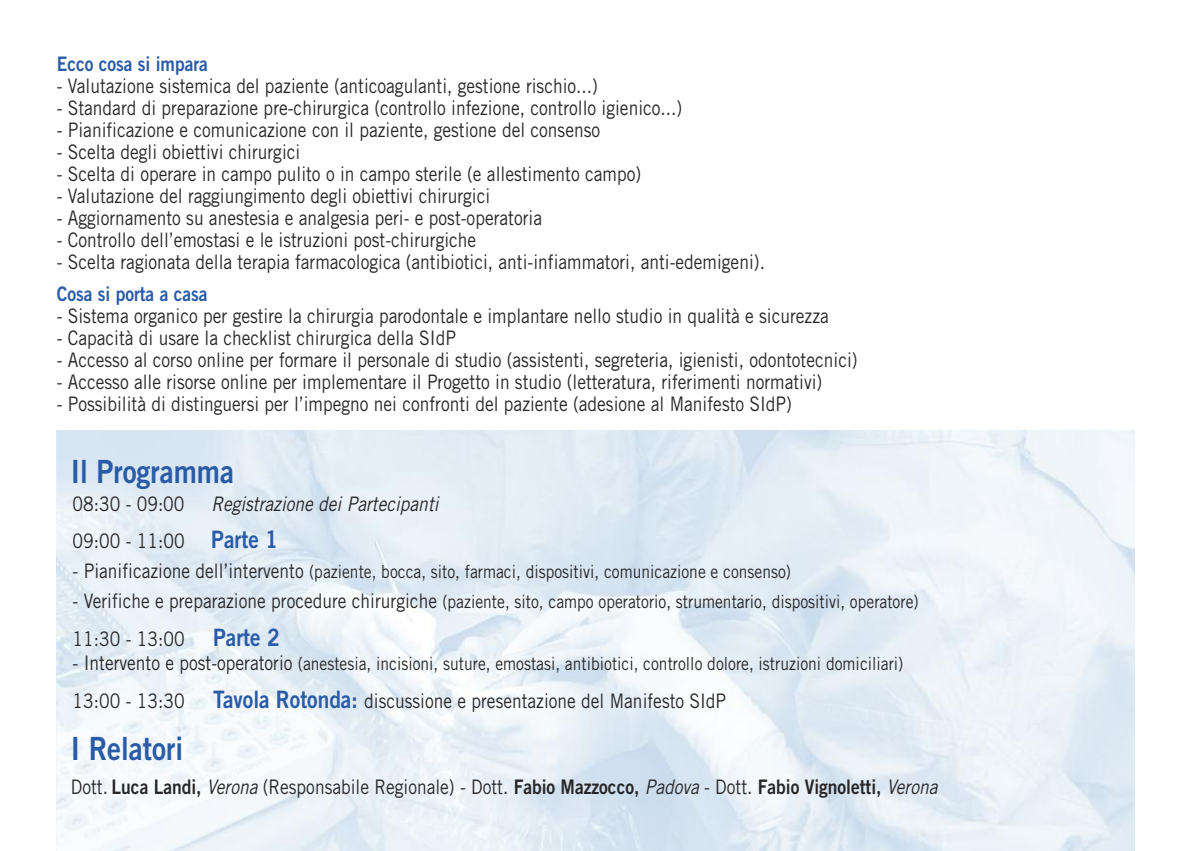
<style>
.page{position:relative;width:1191px;height:851px;background:#fff}
.page>*{position:absolute;margin:0;border:0;box-sizing:border-box;transform-origin:0 0}
.t1{font:32px "Trade Gothic LT Std Bd 2";color:#295ba7;scale:.87 1}
.t2{font:20px "Trade Gothic LT Std";color:#272627;scale:.87 1}
.t3{font:italic 20px/36px "Trade Gothic LT Std";color:#272627;scale:.87 1}
.t4{font:20px "Trade Gothic LT Std Bd 2";color:#295ba7;scale:.87 1}
.t5{font:20px "Trade Gothic";color:#272627;scale:.87 1}
.t6{font:18px "Trade Gothic LT Std";color:#272627;scale:.87 1}
.s1{font-style:normal}
.s2{font-family:"Trade Gothic LT Std Bd 2";font-style:normal;font-size:24px;color:#295ba7}
.s3{font-size:20px}
.s4{font-family:"Trade Gothic LT Std Bd 2";font-size:24px;color:#295ba7}
.s5{font-family:"Trade Gothic LT Std Bd 2"}
.s6{font-style:italic}
</style>
<div class="page">
<p class="t4" style="left:57px;top:57px;width:175px">Ecco cosa si impara</p>
<p class="t2" style="left:57px;top:79px;width:623px">- Valutazione sistemica del paziente (anticoagulanti, gestione rischio...)</p>
<p class="t2" style="left:57px;top:101px;width:720px">- Standard di preparazione pre-chirurgica (controllo infezione, controllo igienico...)</p>
<p class="t2" style="left:57px;top:123px;width:626px">- Pianificazione e comunicazione con il paziente, gestione del consenso</p>
<p class="t2" style="left:57px;top:145px;width:281px">- Scelta degli obiettivi chirurgici</p>
<p class="t2" style="left:57px;top:167px;width:673px">- Scelta di operare in campo pulito o in campo sterile (e allestimento campo)</p>
<p class="t2" style="left:57px;top:189px;width:500px">- Valutazione del raggiungimento degli obiettivi chirurgici</p>
<p class="t2" style="left:57px;top:211px;width:559px">- Aggiornamento su anestesia e analgesia peri- e post-operatoria</p>
<p class="t2" style="left:57px;top:233px;width:484px">- Controllo dell’emostasi e le istruzioni post-chirurgiche</p>
<p class="t2" style="left:57px;top:255px;width:815px">- Scelta ragionata della terapia farmacologica (antibiotici, anti-infiammatori, anti-edemigeni).</p>
<p class="t4" style="left:57px;top:287px;width:175px">Cosa si porta a casa</p>
<p class="t2" style="left:57px;top:309px;width:889px">- Sistema organico per gestire la chirurgia parodontale e implantare nello studio in qualità e sicurezza</p>
<p class="t2" style="left:57px;top:331px;width:460px">- Capacità di usare la checklist chirurgica della SIdP</p>
<p class="t2" style="left:57px;top:353px;width:922px">- Accesso al corso online per formare il personale di studio (assistenti, segreteria, igienisti, odontotecnici)</p>
<p class="t2" style="left:57px;top:375px;width:881px">- Accesso alle risorse online per implementare il Progetto in studio (letteratura, riferimenti normativi)</p>
<p class="t2" style="left:57px;top:397px;width:846px">- Possibilità di distinguersi per l’impegno nei confronti del paziente (adesione al Manifesto SIdP)</p>
<h1 class="t1" style="left:71px;top:460px;width:189px">Il Programma</h1>
<p class="t5" style="left:73px;top:497px;width:130px">08:30 - 09:00</p>
<p class="t3" style="left:73px;top:488px;width:422px;text-indent:139px">Registrazione dei Partecipanti<br><span class="s1">09:00 - 11:00</span> <span class="s2">Parte 1</span></p>
<p class="t6" style="left:73px;top:564px;width:827px"><span class="s3">- Pianificazione dell’intervento</span> (paziente, bocca, sito, farmaci, dispositivi, comunicazione e consenso)</p>
<p class="t6" style="left:73px;top:594px;width:974px"><span class="s3">- Verifiche e preparazione procedure chirurgiche</span> (paziente, sito, campo operatorio, strumentario, dispositivi, operatore)</p>
<p class="t2" style="left:73px;top:631px;width:240px">11:30 - 13:00 <span class="s4">Parte 2</span></p>
<p class="t6" style="left:73px;top:656px;width:956px"><span class="s3">- Intervento e post-operatorio</span> (anestesia, incisioni, suture, emostasi, antibiotici, controllo dolore, istruzioni domiciliari)</p>
<p class="t2" style="left:73px;top:693px;width:753px">13:00 - 13:30 <span class="s4">Tavola Rotonda:</span> discussione e presentazione del Manifesto SIdP</p>
<h1 class="t1" style="left:71px;top:736px;width:130px">I Relatori</h1>
<p class="t2" style="left:71px;top:779px;width:997px">Dott. <span class="s5">Luca Landi,</span> <span class="s6">Verona</span> (Responsabile Regionale) - Dott. <span class="s5">Fabio Mazzocco,</span> <span class="s6">Padova</span> - Dott. <span class="s5">Fabio Vignoletti,</span> <span class="s6">Verona</span></p>
</div>
